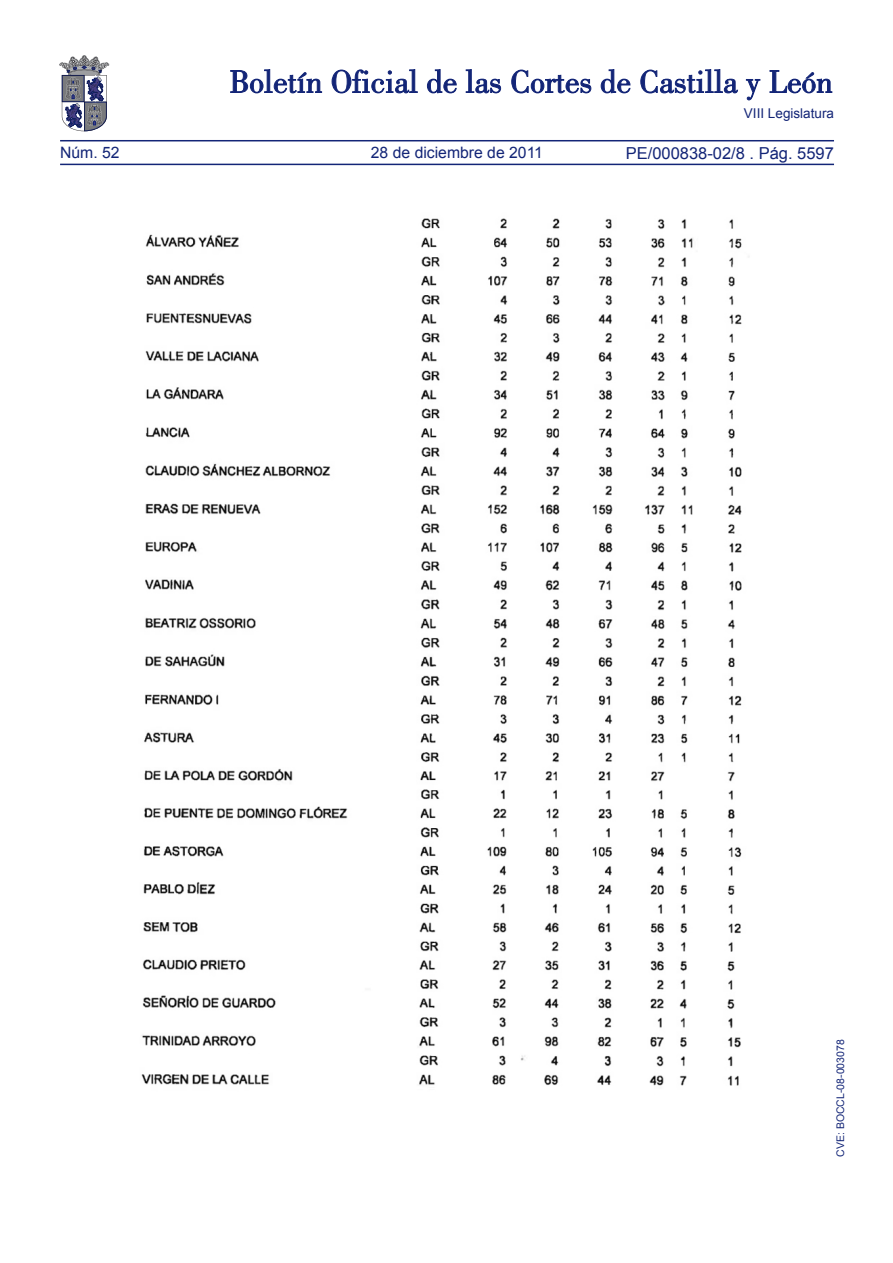
<style>
.page{position:relative;width:893px;height:1263px;background:#fff}
.page>*{position:absolute;margin:0;border:0;box-sizing:border-box;transform-origin:0 0}
.t1{font:16.5px "Arial";color:#132577}
.t2{font:15.75px "Arial";color:#132577}
.t3{font:13.5px "Arial";color:#132577}
.TEXTO_NORMAL{font:10.5px "Arial";color:#132577}
</style>
<div class="page">
<hr style="left:60px;top:164px;width:774px;height:1px;background:#132577">
<hr style="left:60px;top:140px;width:774px;height:1px;background:#132577">
<svg style="left:230px;top:69px;width:92px;height:24px"></svg>
<svg style="left:332px;top:69px;width:86px;height:24px"></svg>
<svg style="left:427px;top:69px;width:30px;height:24px"></svg>
<svg style="left:466px;top:69px;width:35px;height:24px"></svg>
<svg style="left:511px;top:70px;width:80px;height:23px"></svg>
<svg style="left:601px;top:69px;width:29px;height:24px"></svg>
<svg style="left:640px;top:69px;width:98px;height:24px"></svg>
<svg style="left:746px;top:79px;width:14px;height:21px"></svg>
<svg style="left:770px;top:70px;width:62px;height:23px"></svg>
<svg style="left:60px;top:55px;width:49px;height:76px"></svg>
<img style="left:141px;top:218px;width:601px;height:868px">
<p class="t2" style="left:60px;top:142px;width:61px">Núm. 52</p>
<p class="t2" style="left:371px;top:142px;width:174px">28 de diciembre de 2011</p>
<p class="t3" style="left:744px;top:105px;width:92px">VIII Legislatura</p>
<p class="t1" style="left:626px;top:142px;width:210px">PE/000838-02/8 . Pág. 5597</p>
<p class="TEXTO_NORMAL" style="left:834px;top:1157px;width:119px;rotate:-90deg">CVE: BOCCL-08-003078</p>
</div>
